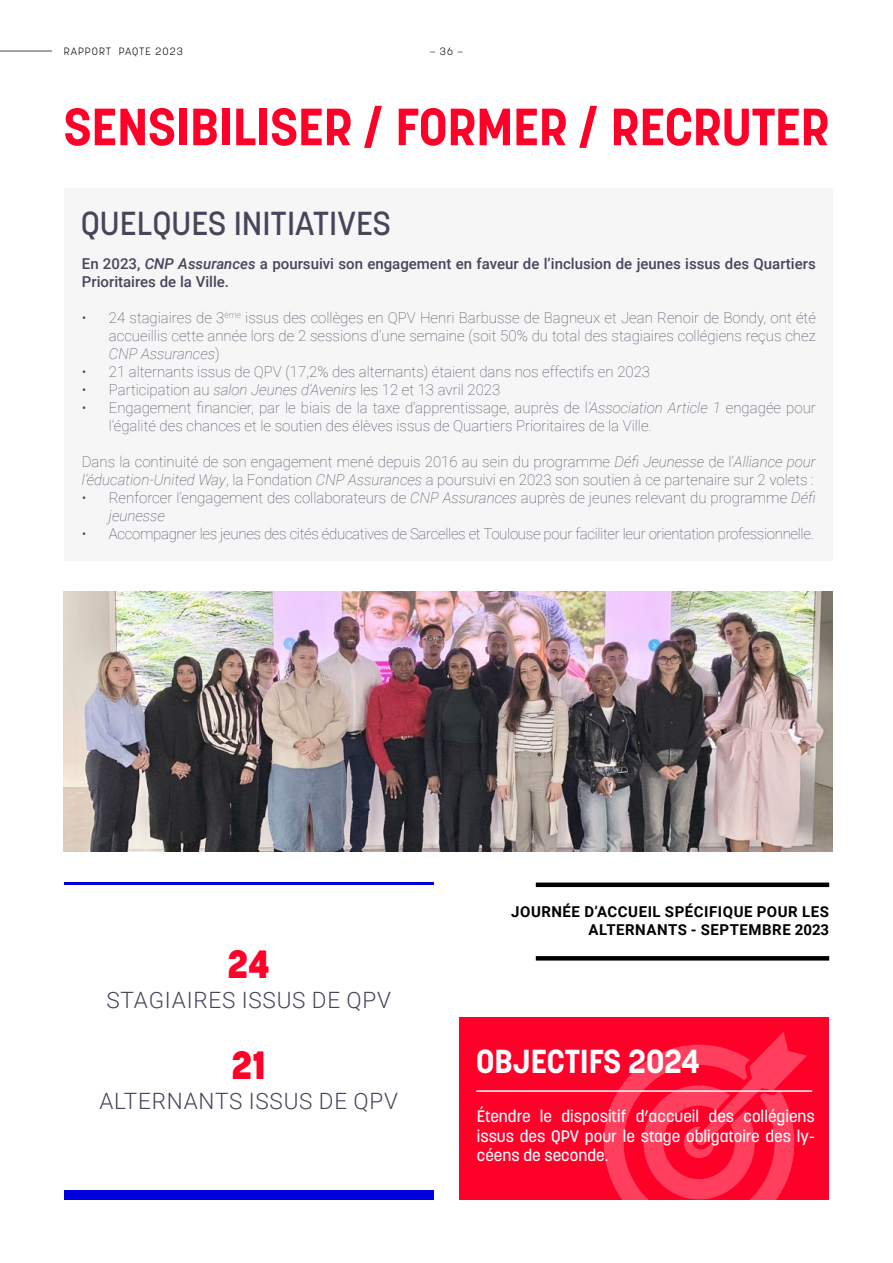
<style>
.page{position:relative;width:893px;height:1263px;background:#fff}
.page>*{position:absolute;margin:0;border:0;box-sizing:border-box;transform-origin:0 0}
.t1{font:700 51.9px "Korolev";color:#ff0029}
.t2{font:800 39px "Korolev";color:#ff0029}
.t3{font:500 33px "Korolev";color:#46465a}
.t4{font:700 33px "Korolev";color:#fff}
.t5{font:300 22.5px "Roboto";letter-spacing:.035em;color:#46465a}
.t6{font:500 16.5px/19.8px "Korolev";color:#fff;text-align:justify}
.t7{font:100 15px/18px "Roboto";color:#46465a}
.t8{font:500 15px/18px "Roboto";color:#46465a}
.t9{font:100 15px "Roboto";letter-spacing:-.02em;color:#46465a}
.t10{font:700 15px/18px "Roboto";letter-spacing:.035em;color:#000;text-align:right}
.t11{font:300 10.5px "Korolev";letter-spacing:.1em;color:#000}
.s1{font-style:italic}
</style>
<div class="page">
<hr style="left:0;top:51px;width:52px;height:1px;background:#46465a">
<div style="left:64px;top:188px;width:768px;height:372px;background:#f6f6f7"></div>
<div style="left:459px;top:1017px;width:370px;height:182px;background:#ff0029"></div>
<hr style="left:476px;top:1090px;width:336px;height:2px;background:#fff">
<hr style="left:64px;top:883px;width:370px;height:2px;background:#0000de">
<div style="left:64px;top:1190px;width:370px;height:9px;background:#0000de"></div>
<svg style="left:594px;top:1032px;width:213px;height:168px"></svg>
<div style="left:536px;top:882px;width:293px;height:5px;background:#000"></div>
<svg style="left:536px;top:956px;width:293px;height:4px"></svg>
<img style="left:64px;top:591px;width:768px;height:261px">
<p class="t11" style="left:64px;top:44px;width:120px">RAPPORT PAQTE 2023</p>
<p class="t11" style="left:430px;top:44px;width:35px">— 36 —</p>
<h1 class="t1" style="left:64px;top:94px;width:767px">SENSIBILISER / FORMER / RECRUTER</h1>
<h3 class="t3" style="left:81px;top:203px;width:312px">QUELQUES INITIATIVES</h3>
<p class="t8" style="left:82px;top:254px;width:735px">En 2023, <span class="s1">CNP Assurances</span> a poursuivi son engagement en faveur de l’inclusion de jeunes issus des Quartiers<br>Prioritaires de la Ville.</p>
<p class="t7" style="left:109px;top:308px;width:708px;text-align:justify;text-indent:-27px">• 24 stagiaires de 3<sup>ème</sup> issus des collèges en QPV Henri Barbusse de Bagneux et Jean Renoir de Bondy, ont été accueillis cette année lors de 2 sessions d’une semaine (soit 50% du total des stagiaires collégiens reçus chez <span class="s1">CNP Assurances</span>)</p>
<p class="t7" style="left:82px;top:362px;width:570px">• 21 alternants issus de QPV (17,2% des alternants) étaient dans nos effectifs en 2023</p>
<p class="t7" style="left:82px;top:380px;width:420px">• Participation au <span class="s1">salon Jeunes d’Avenirs</span> les 12 et 13 avril 2023</p>
<p class="t7" style="left:109px;top:398px;width:708px;text-indent:-27px">• Engagement financier, par le biais de la taxe d’apprentissage, auprès de l<span class="s1">’Association Article 1</span> engagée pour l’égalité des chances et le soutien des élèves issus de Quartiers Prioritaires de la Ville.</p>
<p class="t7" style="left:82px;top:452px;width:736px">Dans la continuité de son engagement mené depuis 2016 au sein du programme <span class="s1">Défi Jeunesse</span> de l’<span class="s1">Alliance pour l’éducation-United Way</span>, la Fondation <span class="s1">CNP Assurances</span> a poursuivi en 2023 son soutien à ce partenaire sur 2 volets :</p>
<p class="t7" style="left:109px;top:488px;width:709px;text-indent:-27px">• Renforcer l’engagement des collaborateurs de <span class="s1">CNP Assurances</span> auprès de jeunes relevant du programme <span class="s1">Défi jeunesse</span></p>
<p class="t9" style="left:82px;top:523px;width:733px">• Accompagner les jeunes des cités éducatives de Sarcelles et Toulouse pour faciliter leur orientation professionnelle.</p>
<h2 class="t2" style="left:228px;top:940px;width:43px">24</h2>
<h3 class="t5" style="left:106px;top:984px;width:286px">STAGIAIRES ISSUS DE QPV</h3>
<h2 class="t2" style="left:232px;top:1041px;width:36px">21</h2>
<h3 class="t5" style="left:99px;top:1085px;width:300px">ALTERNANTS ISSUS DE QPV</h3>
<p class="t10" style="left:511px;top:902px;width:319px">JOURNÉE D’ACCUEIL SPÉCIFIQUE POUR LES<br>ALTERNANTS - SEPTEMBRE 2023</p>
<h3 class="t4" style="left:476px;top:1041px;width:225px">OBJECTIFS 2024</h3>
<p class="t6" style="left:477px;top:1106px;width:340px">Étendre le dispositif d’accueil des collégiens issus des QPV pour le stage obligatoire des ly&shy;céens de seconde.</p>
</div>
